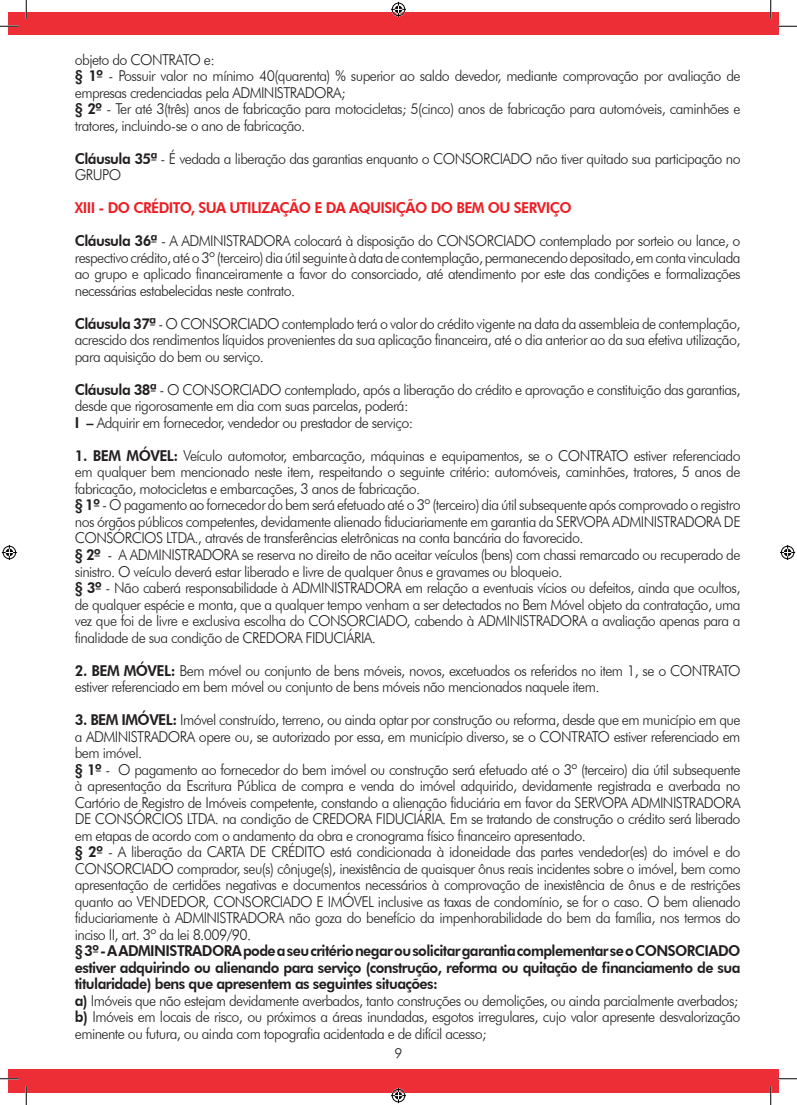
<style>
.page{position:relative;width:797px;height:1105px;background:#fff}
.page>*{position:absolute;margin:0;border:0;box-sizing:border-box;transform-origin:0 0}
.t1{font:300 15px/16.5px "Futura BT";letter-spacing:-.04em;color:#231f20;scale:.95 1}
.t2{font:800 15px "Futura BT";letter-spacing:-.04em;color:#ee1d23;scale:.95 1}
.t3{font:300 13.75px "Futura BT";color:#231f20}
.s1{font-weight:800}
</style>
<div class="page">
<img style="left:9px;top:13px;width:8px;height:21px">
<div style="left:17px;top:13px;width:761px;height:21px;background:#ed2e36"></div>
<img style="left:9px;top:1070px;width:8px;height:23px">
<div style="left:17px;top:1070px;width:761px;height:23px;background:#ed2e36"></div>
<svg style="left:0;top:25px;width:19px;height:2px"></svg>
<svg style="left:778px;top:25px;width:19px;height:2px"></svg>
<svg style="left:0;top:1078px;width:19px;height:1px"></svg>
<svg style="left:778px;top:1078px;width:19px;height:1px"></svg>
<svg style="left:25px;top:0;width:2px;height:19px"></svg>
<svg style="left:25px;top:1086px;width:2px;height:19px"></svg>
<svg style="left:770px;top:0;width:1px;height:19px"></svg>
<svg style="left:770px;top:1086px;width:1px;height:19px"></svg>
<svg style="left:391px;top:2px;width:15px;height:15px"></svg>
<svg style="left:391px;top:1088px;width:15px;height:15px"></svg>
<svg style="left:2px;top:545px;width:15px;height:15px"></svg>
<svg style="left:780px;top:545px;width:15px;height:15px"></svg>
<p class="t1" style="left:75px;top:51px;width:702px">objeto do CONTRATO e:<br><span class="s1">§ 1º</span> - Possuir valor no mínimo 40(quarenta) % superior ao saldo devedor, mediante comprovação por avaliação de empresas credenciadas pela ADMINISTRADORA;<br><span class="s1">§ 2º</span> - Ter até 3(três) anos de fabricação para motocicletas; 5(cinco) anos de fabricação para automóveis, caminhões e tratores, incluindo-se o ano de fabricação.</p>
<p class="t1" style="left:75px;top:150px;width:702px"><span class="s1">Cláusula 35ª</span> - É vedada a liberação das garantias enquanto o CONSORCIADO não tiver quitado sua participação no<br>GRUPO</p>
<p class="t2" style="left:75px;top:199px;width:524px">XIII - DO CRÉDITO, SUA UTILIZAÇÃO E DA AQUISIÇÃO DO BEM OU SERVIÇO</p>
<p class="t1" style="left:75px;top:233px;width:702px;text-align:justify"><span class="s1">Cláusula 36ª</span> - A ADMINISTRADORA colocará à disposição do CONSORCIADO contemplado por sorteio ou lance, o respectivo crédito, até o 3º (terceiro) dia útil seguinte à data de contemplação, permanecendo depositado, em conta vinculada ao grupo e aplicado financeiramente a favor do consorciado, até atendimento por este das condições e formalizações necessárias estabelecidas neste contrato.</p>
<p class="t1" style="left:75px;top:315px;width:702px;text-align:justify"><span class="s1">Cláusula 37ª</span> - O CONSORCIADO contemplado terá o valor do crédito vigente na data da assembleia de contemplação, acrescido dos rendimentos líquidos provenientes da sua aplicação financeira, até o dia anterior ao da sua efetiva utilização, para aquisição do bem ou serviço.</p>
<p class="t1" style="left:75px;top:381px;width:702px"><span class="s1">Cláusula 38ª</span> - O CONSORCIADO contemplado, após a liberação do crédito e aprovação e constituição das garantias, desde que rigorosamente em dia com suas parcelas, poderá:<br><span class="s1">I –</span> Adquirir em fornecedor, vendedor ou prestador de serviço:</p>
<p class="t1" style="left:75px;top:447px;width:702px"><span class="s1">1. BEM MÓVEL:</span> Veículo automotor, embarcação, máquinas e equipamentos, se o CONTRATO estiver referenciado em qualquer bem mencionado neste item, respeitando o seguinte critério: automóveis, caminhões, tratores, 5 anos de fabricação, motocicletas e embarcações, 3 anos de fabricação.<br><span class="s1">§ 1º</span> - O pagamento ao fornecedor do bem será efetuado até o 3º (terceiro) dia útil subsequente após comprovado o registro nos órgãos públicos competentes, devidamente alienado fiduciariamente em garantia da SERVOPA ADMINISTRADORA DE CONSÓRCIOS LTDA., através de transferências eletrônicas na conta bancária do favorecido.<br><span class="s1">§ 2º</span> - A ADMINISTRADORA se reserva no direito de não aceitar veículos (bens) com chassi remarcado ou recuperado de sinistro. O veículo deverá estar liberado e livre de qualquer ônus e gravames ou bloqueio.<br><span class="s1">§ 3º</span> - Não caberá responsabilidade à ADMINISTRADORA em relação a eventuais vícios ou defeitos, ainda que ocultos, de qualquer espécie e monta, que a qualquer tempo venham a ser detectados no Bem Móvel objeto da contratação, uma vez que foi de livre e exclusiva escolha do CONSORCIADO, cabendo à ADMINISTRADORA a avaliação apenas para a finalidade de sua condição de CREDORA FIDUCIÁRIA.</p>
<p class="t1" style="left:75px;top:662px;width:702px"><span class="s1">2. BEM MÓVEL:</span> Bem móvel ou conjunto de bens móveis, novos, excetuados os referidos no item 1, se o CONTRATO estiver referenciado em bem móvel ou conjunto de bens móveis não mencionados naquele item.</p>
<p class="t1" style="left:75px;top:711px;width:702px"><span class="s1">3. BEM IMÓVEL:</span> Imóvel construído, terreno, ou ainda optar por construção ou reforma, desde que em município em que a ADMINISTRADORA opere ou, se autorizado por essa, em município diverso, se o CONTRATO estiver referenciado em bem imóvel.<br><span class="s1">§ 1º</span> - O pagamento ao fornecedor do bem imóvel ou construção será efetuado até o 3º (terceiro) dia útil subsequente à apresentação da Escritura Pública de compra e venda do imóvel adquirido, devidamente registrada e averbada no Cartório de Registro de Imóveis competente, constando a alienação fiduciária em favor da SERVOPA ADMINISTRADORA DE CONSÓRCIOS LTDA. na condição de CREDORA FIDUCIÁRIA. Em se tratando de construção o crédito será liberado em etapas de acordo com o andamento da obra e cronograma físico financeiro apresentado.<br><span class="s1">§ 2º</span> - A liberação da CARTA DE CRÉDITO está condicionada à idoneidade das partes vendedor(es) do imóvel e do CONSORCIADO comprador, seu(s) cônjuge(s), inexistência de quaisquer ônus reais incidentes sobre o imóvel, bem como apresentação de certidões negativas e documentos necessários à comprovação de inexistência de ônus e de restrições quanto ao VENDEDOR, CONSORCIADO E IMÓVEL inclusive as taxas de condomínio, se for o caso. O bem alienado fiduciariamente à ADMINISTRADORA não goza do benefício da impenhorabilidade do bem da família, nos termos do inciso II, art. 3º da lei 8.009/90.</p>
<p class="t1" style="left:75px;top:942px;width:702px"><span class="s1">§ 3º - A ADMINISTRADORA pode a seu critério negar ou solicitar garantia complementar se o CONSORCIADO estiver adquirindo ou alienando para serviço (construção, reforma ou quitação de financiamento de sua titularidade) bens que apresentem as seguintes situações:<br>a)</span> Imóveis que não estejam devidamente averbados, tanto construções ou demolições, ou ainda parcialmente averbados; <span class="s1">b)</span> Imóveis em locais de risco, ou próximos a áreas inundadas, esgotos irregulares, cujo valor apresente desvalorização eminente ou futura, ou ainda com topografia acidentada e de difícil acesso;</p>
<p class="t3" style="left:394px;top:1045px;width:9px">9</p>
</div>
